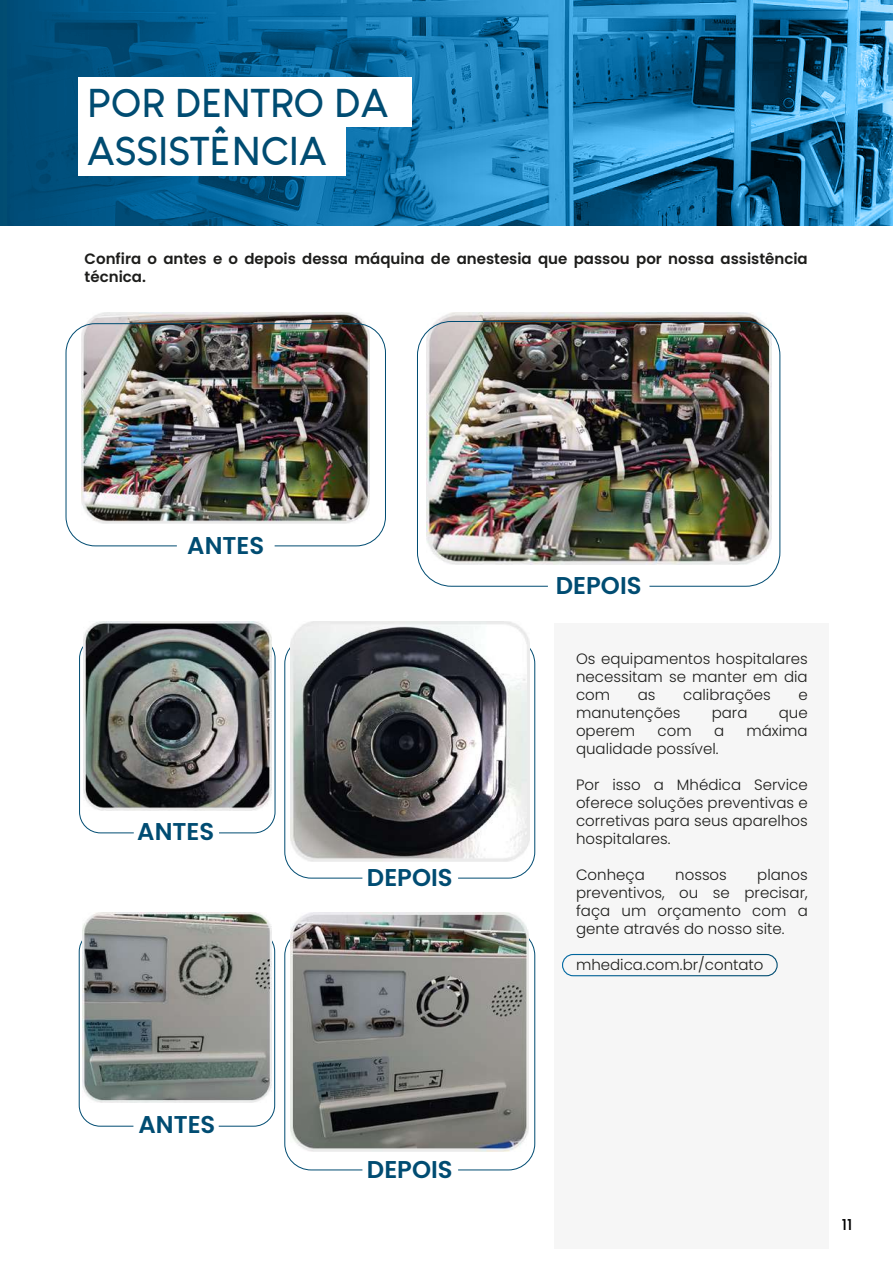
<style>
.page{position:relative;width:893px;height:1263px;background:#fff}
.page>*{position:absolute;margin:0;border:0;box-sizing:border-box;transform-origin:0 0}
.t1{font:700 39.45px/47.2px "Louis George Cafe";color:#004c72}
.t2{font:600 24.3px "Poppins";color:#004c72}
.t3{font:300 15px/18px "Poppins";color:#1d1d1b;text-align:justify}
.t4{font:600 15px/18px "Poppins";color:#1d1d1b}
.t5{font:500 15px "Poppins";color:#000}
</style>
<div class="page">
<div style="left:284px;top:929px;width:251px;height:241px;border:1px solid #004c72;border-radius:26px"></div>
<div style="left:79px;top:930px;width:196px;height:196px;border:1px solid #004c72;border-radius:21px"></div>
<img style="left:82px;top:313px;width:288px;height:210px">
<img style="left:426px;top:313px;width:345px;height:252px">
<img style="left:82px;top:912px;width:189px;height:190px">
<img style="left:290px;top:912px;width:239px;height:240px">
<svg style="left:8px;top:0;width:885px;height:225px;background:#1770a2"></svg>
<div style="left:78px;top:127px;width:268px;height:49px;background:#fff"></div>
<div style="left:78px;top:77px;width:333px;height:50px;background:#fff"></div>
<div style="left:555px;top:623px;width:274px;height:625px;background:#f6f6f6"></div>
<div style="left:79px;top:637px;width:196px;height:196px;border:1px solid #004c72;border-radius:21px"></div>
<div style="left:284px;top:637px;width:251px;height:241px;border:1px solid #004c72;border-radius:26px"></div>
<img style="left:83px;top:621px;width:188px;height:189px">
<img style="left:290px;top:621px;width:239px;height:240px">
<div style="left:562px;top:954px;width:216px;height:22px;border:1px solid #fff;border-radius:11px"></div>
<div style="left:417px;top:321px;width:363px;height:266px;border:1px solid #004c72;border-radius:34px"></div>
<div style="left:66px;top:323px;width:320px;height:223px;border:1px solid #004c72;border-radius:29px"></div>
<h1 class="t1" style="left:87px;top:79px;width:302px">POR DENTRO DA<br>ASSISTÊNCIA</h1>
<p class="t4" style="left:85px;top:250px;width:725px">Confira o antes e o depois dessa máquina de anestesia que passou por nossa assistência técnica.</p>
<h2 class="t2" style="left:187px;top:531px;width:78px">ANTES</h2>
<h2 class="t2" style="left:137px;top:817px;width:78px">ANTES</h2>
<h2 class="t2" style="left:138px;top:1110px;width:78px">ANTES</h2>
<h2 class="t2" style="left:367px;top:864px;width:87px">DEPOIS</h2>
<h2 class="t2" style="left:367px;top:1156px;width:87px">DEPOIS</h2>
<h2 class="t2" style="left:556px;top:572px;width:87px">DEPOIS</h2>
<p class="t3" style="left:576px;top:650px;width:233px">Os equipamentos hospitalares necessitam se manter em dia com</p>
<p class="t3" style="left:638px;top:686px;width:19px">as</p>
<p class="t3" style="left:683px;top:686px;width:89px">calibrações</p>
<p class="t3" style="left:798px;top:686px;width:11px">e</p>
<p class="t3" style="left:576px;top:704px;width:106px">manutenções</p>
<p class="t3" style="left:712px;top:704px;width:37px">para</p>
<p class="t3" style="left:779px;top:704px;width:30px">que</p>
<p class="t3" style="left:576px;top:722px;width:61px">operem</p>
<p class="t3" style="left:657px;top:722px;width:36px">com</p>
<p class="t3" style="left:714px;top:722px;width:12px">a</p>
<p class="t3" style="left:746px;top:722px;width:63px">máxima</p>
<p class="t3" style="left:576px;top:740px;width:144px">qualidade possível.</p>
<p class="t3" style="left:576px;top:776px;width:233px">Por isso a Mhédica Service oferece soluções preventivas e corretivas para seus aparelhos hospitalares.</p>
<p class="t3" style="left:576px;top:866px;width:70px">Conheça</p>
<p class="t3" style="left:675px;top:866px;width:53px">nossos</p>
<p class="t3" style="left:576px;top:866px;width:233px;text-indent:181px">planos preventivos, ou se precisar, faça um orçamento com a gente através do nosso site.</p>
<p class="t3" style="left:576px;top:956px;width:189px">mhedica.com.br/contato</p>
<p class="t5" style="left:842px;top:1216px;width:12px">11</p>
</div>
